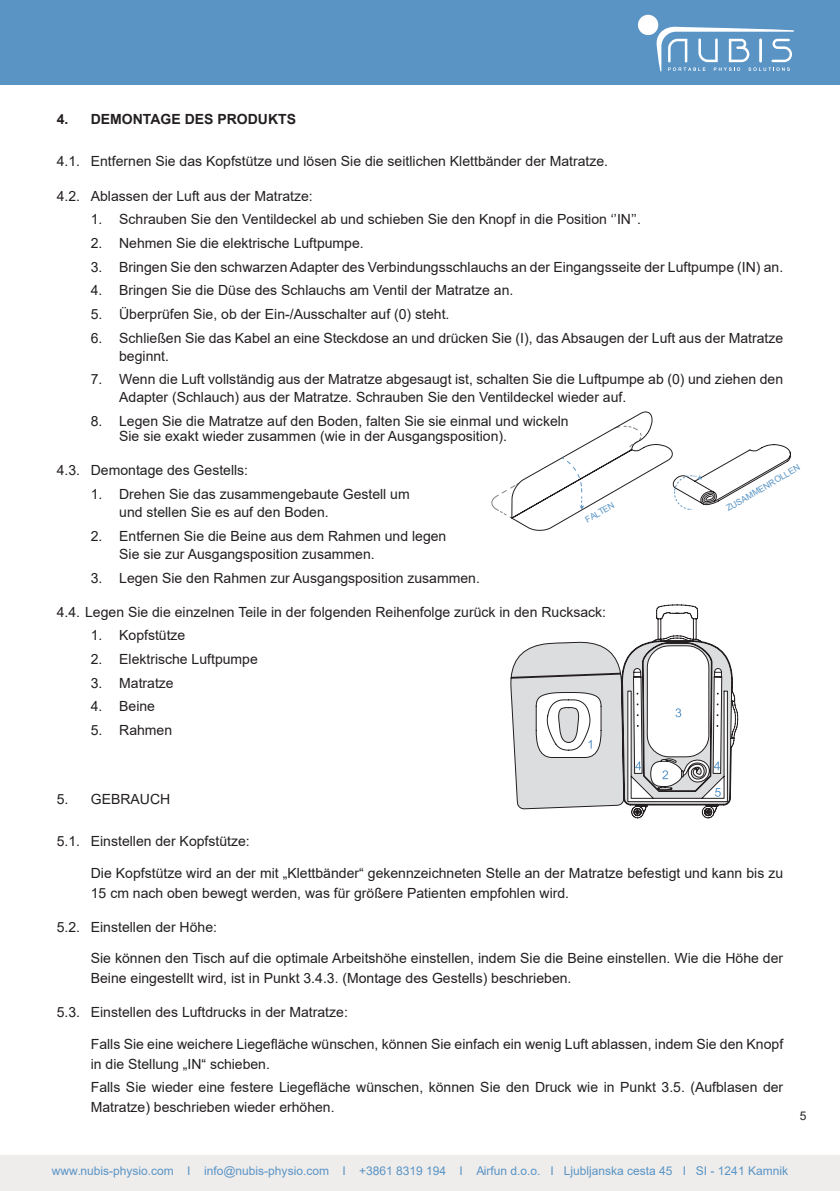
<style>
.page{position:relative;width:840px;height:1191px;background:#fff}
.page>*{position:absolute;margin:0;border:0;box-sizing:border-box;transform-origin:0 0}
.t1{font:14px/18px "Arial";color:#231f20}
.t2{font:700 14px "Arial";color:#231f20}
.t3{font:12px "Arial";color:#5994c5}
.t4{font:12px "Arial";color:#231f20}
.t5{font:8.6px "Arial";color:#5994c5}
</style>
<div class="page">
<div style="left:0;top:0;width:839px;height:85px;background:#5994c5"></div>
<div style="left:637px;top:15px;width:21px;height:20px;background:#fff;border-radius:50%"></div>
<svg style="left:655px;top:26px;width:138px;height:45px"></svg>
<hr style="left:758px;top:38px;width:3px;height:24px;background:#fff">
<div style="left:0;top:1154px;width:839px;height:37px;background:#efedec"></div>
<svg style="left:491px;top:411px;width:300px;height:120px"></svg>
<svg style="left:522px;top:605px;width:215px;height:213px"></svg>
<svg style="left:510px;top:641px;width:221px;height:168px"></svg>
<p class="t2" style="left:57px;top:109px;width:241px">4. DEMONTAGE DES PRODUKTS</p>
<p class="t1" style="left:57px;top:152px;width:552px">4.1. Entfernen Sie das Kopfstütze und lösen Sie die seitlichen Klettbänder der Matratze.</p>
<p class="t1" style="left:57px;top:186px;width:257px">4.2. Ablassen der Luft aus der Matratze:</p>
<p class="t1" style="left:91px;top:210px;width:551px">1. Schrauben Sie den Ventildeckel ab und schieben Sie den Knopf in die Position ‘’IN’’.</p>
<p class="t1" style="left:91px;top:234px;width:274px">2. Nehmen Sie die elektrische Luftpumpe.</p>
<p class="t1" style="left:91px;top:257px;width:693px">3. Bringen Sie den schwarzen Adapter des Verbindungsschlauchs an der Eingangsseite der Luftpumpe (IN) an.</p>
<p class="t1" style="left:91px;top:281px;width:424px">4. Bringen Sie die Düse des Schlauchs am Ventil der Matratze an.</p>
<p class="t1" style="left:91px;top:305px;width:360px">5. Überprüfen Sie, ob der Ein-/Ausschalter auf (0) steht.</p>
<p class="t1" style="left:119px;top:328px;width:665px;text-indent:-28px">6. Schließen Sie das Kabel an eine Steckdose an und drücken Sie (I), das Absaugen der Luft aus der Matratze beginnt.</p>
<p class="t1" style="left:119px;top:370px;width:665px;text-indent:-28px">7. Wenn die Luft vollständig aus der Matratze abgesaugt ist, schalten Sie die Luftpumpe ab (0) und ziehen den<br>Adapter (Schlauch) aus der Matratze. Schrauben Sie den Ventildeckel wieder auf.</p>
<p class="t1" style="left:119px;top:413px;width:451px;line-height:15.2px;text-indent:-28px">8. Legen Sie die Matratze auf den Boden, falten Sie sie einmal und wickeln<br>Sie sie exakt wieder zusammen (wie in der Ausgangsposition).</p>
<p class="t1" style="left:57px;top:461px;width:193px">4.3. Demontage des Gestells:</p>
<p class="t1" style="left:119px;top:485px;width:292px;text-indent:-28px">1. Drehen Sie das zusammengebaute Gestell um und stellen Sie es auf den Boden.</p>
<p class="t1" style="left:119px;top:527px;width:328px;text-indent:-28px">2. Entfernen Sie die Beine aus dem Rahmen und legen<br>Sie sie zur Ausgangsposition zusammen.</p>
<p class="t1" style="left:91px;top:568px;width:390px">3. Legen Sie den Rahmen zur Ausgangsposition zusammen.</p>
<p class="t1" style="left:57px;top:602px;width:550px">4.4. Legen Sie die einzelnen Teile in der folgenden Reihenfolge zurück in den Rucksack:</p>
<p class="t1" style="left:91px;top:626px;width:96px">1. Kopfstütze</p>
<p class="t1" style="left:91px;top:650px;width:168px">2. Elektrische Luftpumpe</p>
<p class="t1" style="left:91px;top:673px;width:84px">3. Matratze</p>
<p class="t1" style="left:91px;top:697px;width:66px">4. Beine</p>
<p class="t1" style="left:91px;top:721px;width:83px">5. Rahmen</p>
<p class="t5" style="left:723px;top:503px;width:85px;rotate:-30deg">ZUSAMMENROLLEN</p>
<p class="t5" style="left:582px;top:515px;width:33px;rotate:-30deg">FALTEN</p>
<p class="t1" style="left:57px;top:789px;width:115px">5. GEBRAUCH</p>
<p class="t1" style="left:57px;top:832px;width:194px">5.1. Einstellen der Kopfstütze:</p>
<p class="t1" style="left:91px;top:862px;width:693px;line-height:20px">Die Kopfstütze wird an der mit „Klettbänder“ gekennzeichneten Stelle an der Matratze befestigt und kann bis zu<br>15 cm nach oben bewegt werden, was für größere Patienten empfohlen wird.</p>
<p class="t1" style="left:57px;top:918px;width:162px">5.2. Einstellen der Höhe:</p>
<p class="t1" style="left:91px;top:948px;width:693px;line-height:20px">Sie können den Tisch auf die optimale Arbeitshöhe einstellen, indem Sie die Beine einstellen. Wie die Höhe der<br>Beine eingestellt wird, ist in Punkt 3.4.3. (Montage des Gestells) beschrieben.</p>
<p class="t1" style="left:57px;top:1003px;width:292px">5.3. Einstellen des Luftdrucks in der Matratze:</p>
<p class="t1" style="left:91px;top:1033px;width:693px;line-height:20px">Falls Sie eine weichere Liegefläche wünschen, können Sie einfach ein wenig Luft ablassen, indem Sie den Knopf in die Stellung „IN“ schieben.</p>
<p class="t1" style="left:91px;top:1076px;width:693px;line-height:20px">Falls Sie wieder eine festere Liegefläche wünschen, können Sie den Druck wie in Punkt 3.5. (Aufblasen der<br>Matratze) beschrieben wieder erhöhen.</p>
<p class="t4" style="left:799px;top:1107px;width:8px">5</p>
<p class="t3" style="left:52px;top:1162px;width:737px">www.nubis-physio.com I info@nubis-physio.com I +3861 8319 194 I Airfun d.o.o. I Ljubljanska cesta 45 I SI - 1241 Kamnik</p>
</div>
